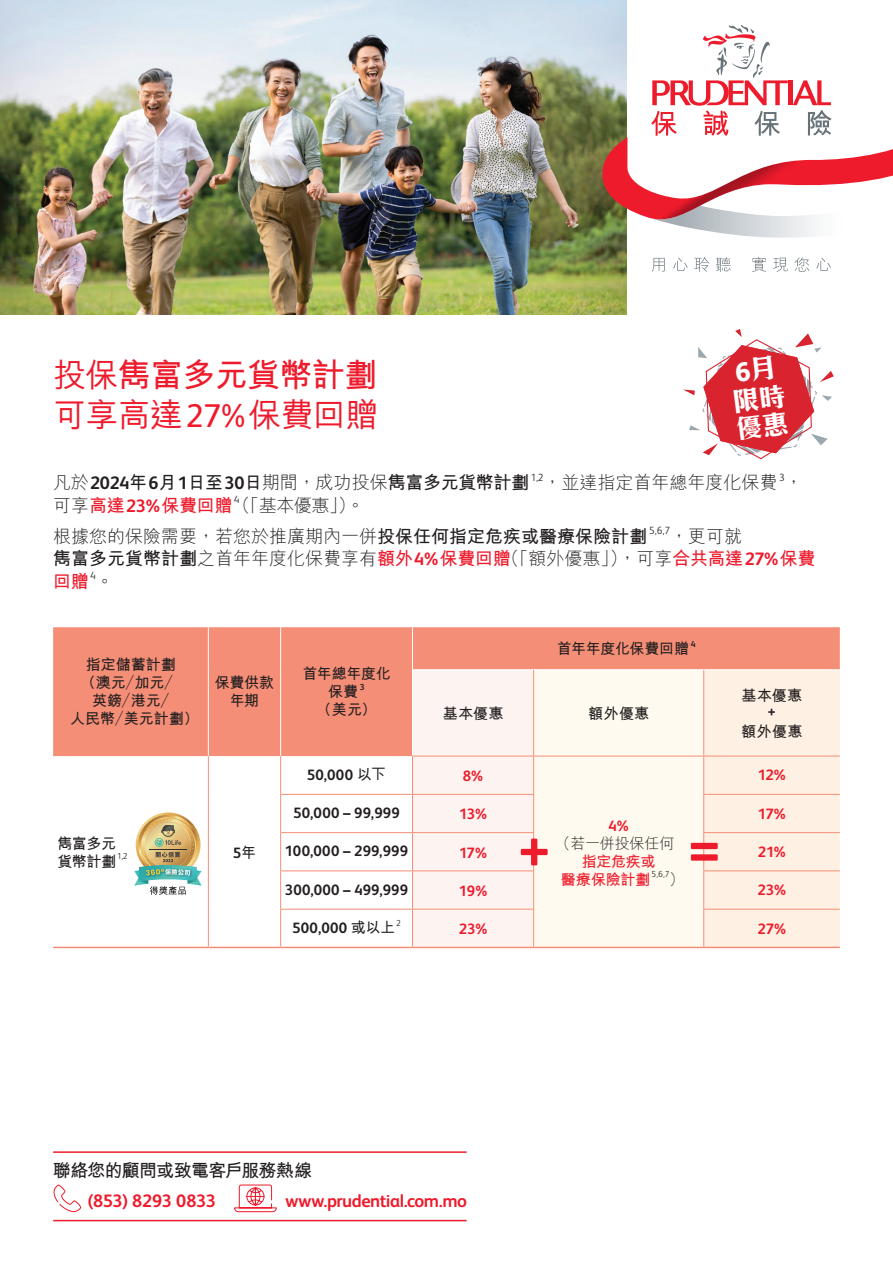
<style>
.page{position:relative;width:893px;height:1263px;background:#fff}
.page>*{position:absolute;margin:0;border:0;box-sizing:border-box;transform-origin:0 0}
.t1{font:700 60px "FS Albert Pro";color:#ee1b2c}
.t2{font:500 33px/39.6px "M Hei HK";letter-spacing:-.02em;color:#ee1b2c}
.t3{font:700 26.4px/27px "C Hei 3 HK";color:#fff}
.t4{font:300 18px/22.5px "M Hei HK";color:#231f20}
.t5{font:700 18px "M Hei HK";letter-spacing:-.035em;color:#231f20}
.t6{font:700 18px "FS Albert Pro";letter-spacing:-.025em;color:#ee1b2c}
.t7{font:700 15px "FS Albert Pro";letter-spacing:.01em;color:#231f20}
.t8{font:700 15px/18px "M Hei HK";color:#231f20;text-align:center}
.t9{font:700 15px "FS Albert Pro";letter-spacing:-.035em;color:#ee1b2c}
.t10{font:700 15px/18px "M Hei HK";letter-spacing:-.02em;color:#231f20;text-align:center}
.t11{font:700 15px/18px "M Hei HK";letter-spacing:-.015em;color:#ee1b2c}
.t12{font:300 15px "M Hei HK";letter-spacing:-.005em;color:#231f20}
.t13{font:700 15px/18px "M Hei HK";letter-spacing:-.03em;color:#231f20}
.t14{font:300 10.5px "FS Albert Pro";color:#231f20}
.t15{font:300 8.7px "FS Albert Pro";color:#231f20}
.t16{font:700 8.7px "FS Albert Pro";color:#231f20}
.s1{font-weight:700}
.s2{font-family:"FS Albert Pro";font-weight:400}
.s3{font-weight:300}
.s4{font-family:"FS Albert Pro"}
.s5{font-weight:700;color:#ee1b2c}
.s6{font-family:"FS Albert Pro";font-weight:700;color:#ee1b2c}
.s7{font-family:"M Hei HK"}
</style>
<div class="page">
<div style="left:53px;top:627px;width:787px;height:129px;background:#f58e76"></div>
<div style="left:413px;top:670px;width:120px;height:277px;background:#fdf4f2"></div>
<div style="left:534px;top:670px;width:169px;height:277px;background:#fefaef"></div>
<div style="left:704px;top:670px;width:136px;height:277px;background:#fef0e3"></div>
<hr style="left:53px;top:947px;width:155px;height:1px;background:#f58e76">
<hr style="left:208px;top:947px;width:73px;height:1px;background:#f58e76">
<hr style="left:412px;top:627px;width:1px;height:43px;background:#fff">
<hr style="left:412px;top:670px;width:1px;height:86px;background:#fff">
<hr style="left:281px;top:947px;width:131px;height:1px;background:#f58e76">
<hr style="left:412px;top:947px;width:122px;height:1px;background:#f58e76">
<hr style="left:534px;top:947px;width:170px;height:1px;background:#f58e76">
<hr style="left:208px;top:756px;width:1px;height:38px;background:#f58e76">
<hr style="left:208px;top:794px;width:1px;height:39px;background:#f58e76">
<hr style="left:208px;top:833px;width:1px;height:38px;background:#f58e76">
<hr style="left:208px;top:871px;width:1px;height:38px;background:#f58e76">
<hr style="left:208px;top:909px;width:1px;height:38px;background:#f58e76">
<hr style="left:704px;top:947px;width:136px;height:1px;background:#f58e76">
<hr style="left:280px;top:794px;width:132px;height:1px;background:#f58e76">
<hr style="left:280px;top:832px;width:132px;height:1px;background:#f58e76">
<hr style="left:280px;top:870px;width:132px;height:1px;background:#f58e76">
<hr style="left:280px;top:909px;width:132px;height:1px;background:#f58e76">
<hr style="left:280px;top:756px;width:1px;height:38px;background:#f58e76">
<hr style="left:280px;top:795px;width:1px;height:37px;background:#f58e76">
<hr style="left:280px;top:833px;width:1px;height:37px;background:#f58e76">
<hr style="left:280px;top:871px;width:1px;height:38px;background:#f58e76">
<hr style="left:280px;top:909px;width:1px;height:38px;background:#f58e76">
<hr style="left:208px;top:627px;width:1px;height:43px;background:#fff">
<hr style="left:208px;top:670px;width:1px;height:86px;background:#fff">
<hr style="left:280px;top:627px;width:1px;height:43px;background:#fff">
<hr style="left:280px;top:670px;width:1px;height:86px;background:#fff">
<hr style="left:412px;top:756px;width:122px;height:1px;background:#f58e76">
<hr style="left:534px;top:756px;width:170px;height:1px;background:#f58e76">
<hr style="left:412px;top:794px;width:122px;height:1px;background:#f58e76">
<hr style="left:412px;top:832px;width:122px;height:1px;background:#f58e76">
<hr style="left:412px;top:870px;width:122px;height:1px;background:#f58e76">
<hr style="left:412px;top:909px;width:122px;height:1px;background:#f58e76">
<hr style="left:704px;top:756px;width:136px;height:1px;background:#f58e76">
<hr style="left:703px;top:794px;width:137px;height:1px;background:#f58e76">
<hr style="left:412px;top:756px;width:1px;height:38px;background:#f58e76">
<hr style="left:412px;top:795px;width:1px;height:37px;background:#f58e76">
<hr style="left:412px;top:833px;width:1px;height:37px;background:#f58e76">
<hr style="left:703px;top:832px;width:137px;height:1px;background:#f58e76">
<hr style="left:412px;top:871px;width:1px;height:38px;background:#f58e76">
<hr style="left:703px;top:870px;width:137px;height:1px;background:#f58e76">
<hr style="left:412px;top:909px;width:1px;height:38px;background:#f58e76">
<hr style="left:703px;top:909px;width:137px;height:1px;background:#f58e76">
<hr style="left:533px;top:756px;width:1px;height:38px;background:#f58e76">
<hr style="left:533px;top:795px;width:1px;height:37px;background:#f58e76">
<hr style="left:533px;top:833px;width:1px;height:37px;background:#f58e76">
<hr style="left:533px;top:871px;width:1px;height:38px;background:#f58e76">
<hr style="left:533px;top:909px;width:1px;height:38px;background:#f58e76">
<hr style="left:413px;top:669px;width:121px;height:1px;background:#fff">
<hr style="left:534px;top:669px;width:170px;height:1px;background:#fff">
<hr style="left:704px;top:669px;width:136px;height:1px;background:#fff">
<hr style="left:533px;top:670px;width:1px;height:86px;background:#f58e76">
<hr style="left:703px;top:670px;width:1px;height:86px;background:#f58e76">
<hr style="left:703px;top:756px;width:1px;height:38px;background:#f58e76">
<hr style="left:703px;top:795px;width:1px;height:37px;background:#f58e76">
<hr style="left:703px;top:833px;width:1px;height:37px;background:#f58e76">
<hr style="left:703px;top:871px;width:1px;height:38px;background:#f58e76">
<hr style="left:703px;top:909px;width:1px;height:38px;background:#f58e76">
<svg style="left:136px;top:812px;width:65px;height:65px"></svg>
<img style="left:142px;top:817px;width:52px;height:8px">
<img style="left:134px;top:825px;width:68px;height:70px">
<img style="left:0;top:0;width:627px;height:315px">
<svg style="left:652px;top:258px;width:13px;height:14px"></svg>
<svg style="left:673px;top:258px;width:15px;height:13px"></svg>
<svg style="left:694px;top:257px;width:15px;height:15px"></svg>
<svg style="left:716px;top:257px;width:15px;height:15px"></svg>
<svg style="left:752px;top:257px;width:14px;height:15px"></svg>
<svg style="left:773px;top:258px;width:15px;height:14px"></svg>
<svg style="left:794px;top:257px;width:15px;height:15px"></svg>
<svg style="left:816px;top:258px;width:15px;height:13px"></svg>
<svg style="left:602px;top:25px;width:291px;height:213px"></svg>
<hr style="left:53px;top:1220px;width:414px;height:1px;background:#ee1b2c">
<hr style="left:53px;top:1151px;width:414px;height:2px;background:#ee1b2c">
<svg style="left:53px;top:1184px;width:28px;height:28px"></svg>
<svg style="left:234px;top:1184px;width:43px;height:28px"></svg>
<svg style="left:683px;top:329px;width:151px;height:131px"></svg>
<h2 class="t2" style="left:53px;top:353px;width:327px">投保<span class="s1">雋富多元貨幣計劃</span>可享高達<span class="s2">27%</span>保費回贈</h2>
<h3 class="t3" style="left:731px;top:387px;width:54px;rotate:-7deg">限時優惠</h3>
<p class="t5" style="left:53px;top:470px;width:478px"><span class="s3">凡於</span><span class="s4">2024</span>年<span class="s4">6</span>月<span class="s4">1</span>日至<span class="s4">30</span>日<span class="s3">期間，成功投保</span>雋富多元貨幣計劃</p>
<p class="t14" style="left:531px;top:470px;width:14px">1,2</p>
<p class="t4" style="left:543px;top:471px;width:261px">，並達指定首年總年度化保費，</p>
<p class="t14" style="left:779px;top:470px;width:7px">3</p>
<p class="t14" style="left:234px;top:492px;width:7px">4</p>
<p class="t4" style="left:53px;top:524px;width:595px">根據您的保險需要，若您於推廣期內一併<span class="s1">投保任何指定危疾或醫療保險計劃</span></p>
<p class="t14" style="left:649px;top:523px;width:23px">5,6,7</p>
<p class="t4" style="left:53px;top:493px;width:313px">可享<span class="s5">高達</span><span class="s6">23%</span><span class="s5">保費回贈</span>（「基本優惠」）。</p>
<p class="t4" style="left:53px;top:524px;width:764px;text-indent:617px">，更可就<br><span class="s1">雋富多元貨幣計劃</span>之首年年度化保費享有<span class="s5">額外</span><span class="s6">4%</span><span class="s5">保費回贈</span>（「額外優惠」），可享<span class="s5">合共高達</span><span class="s6">27%</span><span class="s5">保費回贈</span>。</p>
<p class="t14" style="left:90px;top:568px;width:7px">4</p>
<p class="t8" style="left:70px;top:655px;width:130px">指定儲蓄計劃<br>（澳元／加元／<br>英鎊／港元／<br>人民幣／美元計劃）</p>
<p class="t8" style="left:215px;top:673px;width:61px">保費供款年期</p>
<p class="t10" style="left:302px;top:664px;width:90px">首年總年度化保費</p>
<p class="t16" style="left:360px;top:681px;width:6px">3</p>
<p class="t8" style="left:316px;top:700px;width:62px">（美元）</p>
<p class="t10" style="left:557px;top:639px;width:134px">首年年度化保費回贈</p>
<p class="t16" style="left:691px;top:638px;width:6px">4</p>
<p class="t8" style="left:443px;top:703px;width:62px">基本優惠</p>
<p class="t8" style="left:588px;top:703px;width:63px">額外優惠</p>
<p class="t7" style="left:307px;top:764px;width:81px">50,000 <span class="s7">以下</span></p>
<p class="t9" style="left:463px;top:765px;width:22px">8%</p>
<p class="t8" style="left:741px;top:685px;width:62px">基本優惠</p>
<p class="t7" style="left:768px;top:701px;width:9px">+</p>
<p class="t8" style="left:741px;top:721px;width:63px">額外優惠</p>
<p class="t9" style="left:758px;top:765px;width:30px">12%</p>
<p class="t13" style="left:57px;top:833px;width:60px">雋富多元貨幣計劃</p>
<p class="t15" style="left:117px;top:850px;width:12px">1,2</p>
<p class="t7" style="left:233px;top:842px;width:25px">5<span class="s7">年</span></p>
<p class="t7" style="left:293px;top:802px;width:108px">50,000 – 99,999</p>
<p class="t9" style="left:459px;top:803px;width:29px">13%</p>
<p class="t9" style="left:758px;top:803px;width:30px">17%</p>
<p class="t7" style="left:285px;top:841px;width:125px">100,000 – 299,999</p>
<p class="t9" style="left:459px;top:842px;width:30px">17%</p>
<p class="t9" style="left:758px;top:841px;width:29px">21%</p>
<p class="t7" style="left:285px;top:879px;width:125px">300,000 – 499,999</p>
<p class="t9" style="left:459px;top:880px;width:30px">19%</p>
<p class="t9" style="left:757px;top:880px;width:30px">23%</p>
<p class="t7" style="left:292px;top:917px;width:104px">500,000 <span class="s7">或以上</span></p>
<p class="t15" style="left:396px;top:917px;width:6px">2</p>
<p class="t9" style="left:609px;top:815px;width:22px">4%</p>
<p class="t12" style="left:555px;top:832px;width:121px">（若一併投保任何</p>
<p class="t11" style="left:561px;top:851px;width:96px;text-indent:21px">指定危疾或醫療保險計劃</p>
<h1 class="t1" style="left:518px;top:805px;width:33px">+</h1>
<h1 class="t1" style="left:689px;top:805px;width:33px">=</h1>
<p class="t15" style="left:652px;top:868px;width:20px">5,6,7</p>
<p class="t12" style="left:669px;top:868px;width:16px">）</p>
<p class="t9" style="left:459px;top:918px;width:30px">23%</p>
<p class="t9" style="left:757px;top:918px;width:30px">27%</p>
<p class="t5" style="left:53px;top:1157px;width:261px">聯絡您的顧問或致電客戶服務熱線</p>
<p class="t6" style="left:88px;top:1188px;width:130px">(853) 8293 0833</p>
<p class="t6" style="left:286px;top:1188px;width:183px">www.prudential.com.mo</p>
</div>
